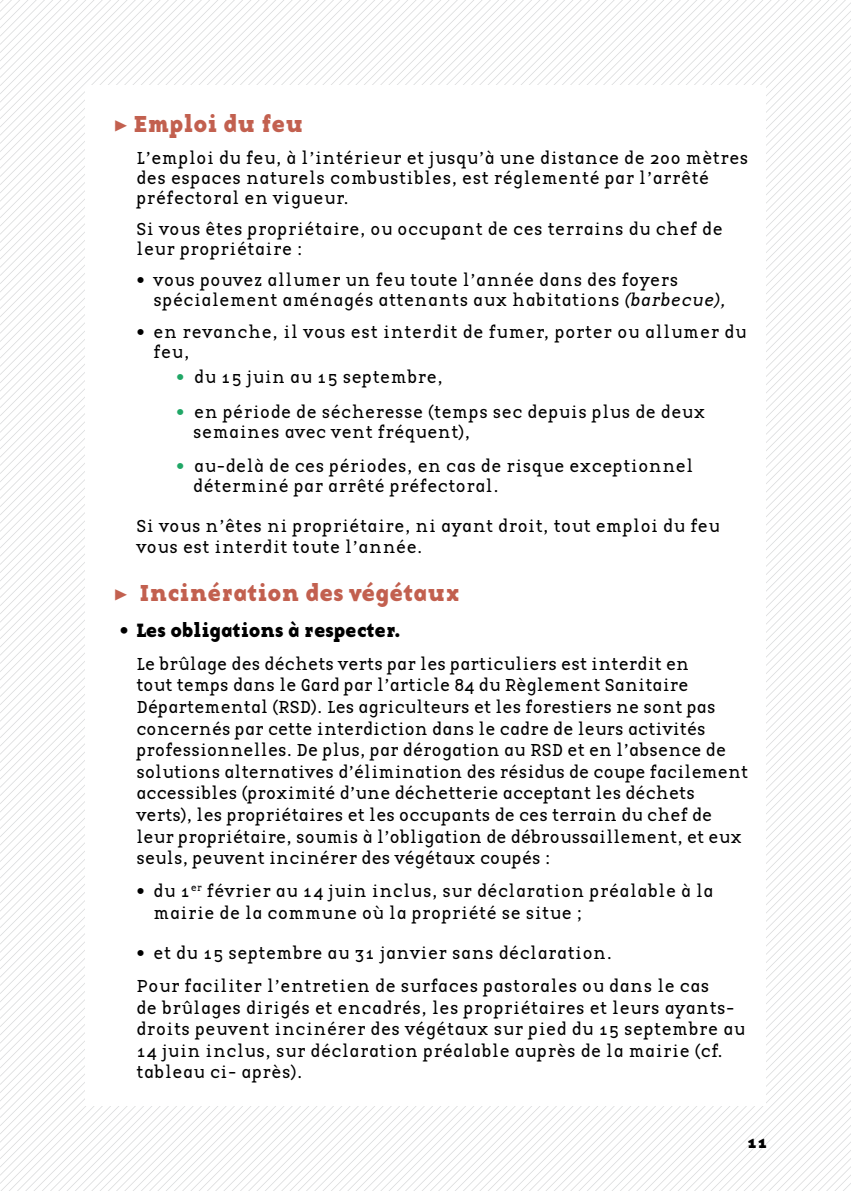
<style>
.page{position:relative;width:851px;height:1191px;background:#fff}
.page>*{position:absolute;margin:0;border:0;box-sizing:border-box;transform-origin:0 0}
.t1{font:24px "Base Twelve Serif B";color:#c2604f}
.t2{font:20px "Base Twelve Serif B";letter-spacing:-.01em;color:#000}
.t3{font:18px/20px "Base Twelve Serif";color:#000}
.t4{font:18px/21.6px "Base Twelve Serif";letter-spacing:-.02em;color:#000}
.t5{font:18px "Base Twelve Serif B";color:#000}
.s1{font-family:"Minion Pro"}
.s2{font-family:"Base Twelve Serif I"}
.s3{color:#20a766}
</style>
<div class="page">
<svg style="left:0;top:0;width:268px;height:268px"></svg>
<svg style="left:0;top:0;width:260px;height:259px"></svg>
<svg style="left:0;top:0;width:251px;height:251px"></svg>
<svg style="left:0;top:0;width:243px;height:243px"></svg>
<svg style="left:0;top:0;width:235px;height:235px"></svg>
<svg style="left:0;top:0;width:227px;height:226px"></svg>
<svg style="left:0;top:0;width:218px;height:218px"></svg>
<svg style="left:0;top:0;width:210px;height:210px"></svg>
<svg style="left:0;top:0;width:202px;height:202px"></svg>
<svg style="left:0;top:0;width:194px;height:193px"></svg>
<div style="left:85px;top:85px;width:680px;height:1021px;background:#fff"></div>
<img style="left:0;top:635px;width:1px;height:556px">
<h1 class="t1" style="left:113px;top:109px;width:191px"><span class="s1">▶</span> Emploi du feu</h1>
<p class="t3" style="left:136px;top:148px;width:613px">L’emploi du feu, à l’intérieur et jusqu’à une distance de 200 mètres des espaces naturels combustibles, est réglementé par l’arrêté préfectoral en vigueur.</p>
<p class="t3" style="left:136px;top:219px;width:588px">Si vous êtes propriétaire, ou occupant de ces terrains du chef de leur propriétaire :</p>
<p class="t3" style="left:153px;top:270px;width:574px;text-indent:-17px">• vous pouvez allumer un feu toute l’année dans des foyers spécialement aménagés attenants aux habitations <span class="s2">(barbecue),</span></p>
<p class="t3" style="left:153px;top:322px;width:595px;text-indent:-17px">• en revanche, il vous est interdit de fumer, porter ou allumer du feu,</p>
<p class="t3" style="left:176px;top:367px;width:268px"><span class="s3">•</span> du 15 juin au 15 septembre,</p>
<p class="t3" style="left:193px;top:401px;width:514px;text-indent:-17px"><span class="s3">•</span> en période de sécheresse (temps sec depuis plus de deux semaines avec vent fréquent),</p>
<p class="t3" style="left:193px;top:456px;width:502px;text-indent:-17px"><span class="s3">•</span> au-delà de ces périodes, en cas de risque exceptionnel déterminé par arrêté préfectoral.</p>
<p class="t3" style="left:136px;top:515px;width:585px;line-height:21.6px">Si vous n’êtes ni propriétaire, ni ayant droit, tout emploi du feu vous est interdit toute l’année.</p>
<h1 class="t1" style="left:113px;top:578px;width:347px"><span class="s1">▶</span> Incinération des végétaux</h1>
<p class="t2" style="left:119px;top:617px;width:283px">• Les obligations à respecter.</p>
<p class="t4" style="left:136px;top:653px;width:613px">Le brûlage des déchets verts par les particuliers est interdit en<br>tout temps dans le Gard par l’article 84 du Règlement Sanitaire Départemental (RSD). Les agriculteurs et les forestiers ne sont pas concernés par cette interdiction dans le cadre de leurs activités professionnelles. De plus, par dérogation au RSD et en l’absence de solutions alternatives d’élimination des résidus de coupe facilement accessibles (proximité d’une déchetterie acceptant les déchets verts), les propriétaires et les occupants de ces terrain du chef de leur propriétaire, soumis à l’obligation de débroussaillement, et eux seuls, peuvent incinérer des végétaux coupés :</p>
<p class="t3" style="left:153px;top:880px;width:562px;line-height:21.6px;text-indent:-17px">• du 1<sup>er</sup> février au 14 juin inclus, sur déclaration préalable à la mairie de la commune où la propriété se situe ;</p>
<p class="t3" style="left:136px;top:936px;width:574px;line-height:33px">• et du 15 septembre au 31 janvier sans déclaration.<br>Pour faciliter l’entretien de surfaces pastorales ou dans le cas</p>
<p class="t3" style="left:136px;top:996px;width:610px;line-height:21.6px">de brûlages dirigés et encadrés, les propriétaires et leurs ayants&shy;droits peuvent incinérer des végétaux sur pied du 15 septembre au 14 juin inclus, sur déclaration préalable auprès de la mairie (cf. tableau ci- après).</p>
<p class="t5" style="left:746px;top:1131px;width:22px">11</p>
</div>
